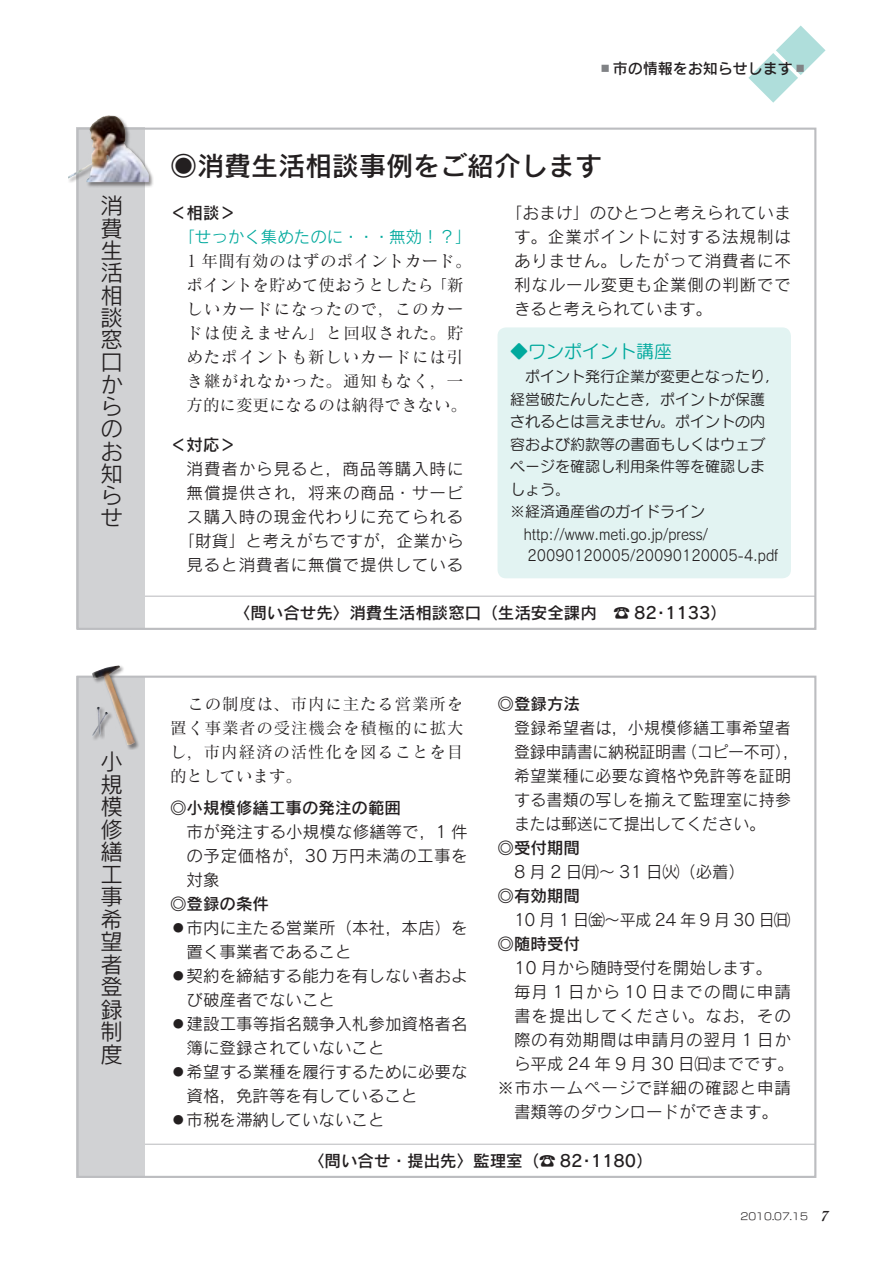
<style>
.page{position:relative;width:893px;height:1263px;background:#fff}
.page>*{position:absolute;margin:0;border:0;box-sizing:border-box;transform-origin:0 0}
.t1{font:27px "Rodin Pro DB";color:#231f20}
.t2{font:22.5px/22.2px "Rodin Pro M";color:#231f20;text-align:justify}
.t3{font:18px "Seurat Pro M";color:#00a99d}
.t4{font:16.5px/24px "Rodin Pro M";letter-spacing:.02em;color:#231f20;text-align:justify}
.t5{font:16.5px/24px "Matisse Pro M";letter-spacing:.05em;color:#231f20;text-align:justify}
.t6{font:16.5px "Rodin Pro M";color:#231f20}
.t7{font:16.5px "Rodin Pro DB";color:#231f20}
.t8{font:16.5px/24px "Rodin Pro M";letter-spacing:.05em;color:#231f20;text-align:center}
.t9{font:16.5px "Rodin Pro M";letter-spacing:.22em;color:#231f20}
.t10{font:16.5px "Rodin Pro M";color:#00a99d}
.t11{font:16.5px "Rodin Pro M";letter-spacing:.065em;color:#231f20}
.t12{font:16.5px "Rodin Pro M";letter-spacing:.06em;color:#231f20}
.t13{font:16.5px "Rodin Pro M";letter-spacing:.045em;color:#231f20}
.t14{font:15px/22.5px "Seurat Pro M";color:#231f20}
.t15{font:15px/21px "Rodin Pro M";color:#231f20;scale:.9 1}
.t16{font:15px "Rodin Cattleya Pro DB";color:#231f20}
.t17{font:9.75px "New Rodin Pro M";color:#231f20}
.s1{color:#808285}
.s2{font-family:"Matisse Eleganto Pro B";font-style:italic;font-size:13.5px}
</style>
<div class="page">
<svg style="left:748px;top:26px;width:77px;height:77px"></svg>
<div style="left:77px;top:596px;width:739px;height:33px;border:1px solid #bcbdc0"></div>
<div style="left:77px;top:1144px;width:739px;height:33px;border:1px solid #bcbdc0"></div>
<div style="left:77px;top:676px;width:68px;height:501px;background:#d1d2d4"></div>
<div style="left:77px;top:128px;width:68px;height:501px;background:#d1d2d4"></div>
<div style="left:91px;top:665px;width:49px;height:85px;background:#231f20;opacity:.5"></div>
<img style="left:92px;top:665px;width:43px;height:80px">
<div style="left:497px;top:327px;width:294px;height:251px;background:#e2f3f2;border-radius:9px"></div>
<div style="left:91px;top:711px;width:22px;height:30px;background:#231f20;opacity:.5"></div>
<img style="left:92px;top:712px;width:16px;height:25px">
<div style="left:96px;top:706px;width:9px;height:34px;background:#231f20;opacity:.5"></div>
<img style="left:97px;top:707px;width:4px;height:29px">
<div style="left:67px;top:115px;width:87px;height:72px;background:#231f20;opacity:.5"></div>
<img style="left:70px;top:116px;width:38px;height:60px">
<h2 class="t2" style="left:100px;top:194px;width:23px">消費生活相談窓口からのお知らせ</h2>
<h2 class="t2" style="left:100px;top:750px;width:23px">小規模修繕工事希望者登録制度</h2>
<p class="t16" style="left:598px;top:58px;width:211px"><span class="s1">▪</span>市の情報をお知らせします<span class="s1">▪</span></p>
<h1 class="t1" style="left:170px;top:148px;width:433px">◉消費生活相談事例をご紹介します</h1>
<p class="t4" style="left:514px;top:200px;width:278px;text-indent:-8px">「おまけ」のひとつと考えられています。企業ポイントに対する法規制はありません。したがって消費者に不利なルール変更も企業側の判断でできると考えられています。</p>
<p class="t3" style="left:510px;top:339px;width:163px">◆ワンポイント講座</p>
<p class="t14" style="left:510px;top:365px;width:271px">　ポイント発行企業が変更となったり，経営破たんしたとき，ポイントが保護されるとは言えません。ポイントの内容および約款等の書面もしくはウェブページを確認し利用条件等を確認しましょう。<br>※経済通産省のガイドライン</p>
<p class="t15" style="left:528px;top:523px;width:280px;text-indent:-17px">　http://www.meti.go.jp/press/<br>20090120005/20090120005-4.pdf</p>
<p class="t7" style="left:170px;top:201px;width:67px">＜相談＞</p>
<p class="t10" style="left:178px;top:226px;width:295px">「せっかく集めたのに・・・無効！？」</p>
<p class="t5" style="left:187px;top:248px;width:287px;text-align:left">1 年間有効のはずのポイントカード。ポイントを貯めて使おうとしたら「新しいカードになったので，このカードは使えません」と回収された。貯めたポイントも新しいカードには引き継がれなかった。通知もなく，一方的に変更になるのは納得できない。</p>
<p class="t7" style="left:170px;top:434px;width:67px">＜対応＞</p>
<p class="t8" style="left:178px;top:456px;width:287px">消費者から見ると，商品等購入時に無償提供され，将来の商品・サービス購入時の現金代わりに充てられる「財貨」と考えがちですが，企業から見ると消費者に無償で提供している</p>
<p class="t7" style="left:234px;top:602px;width:495px">〈問い合せ先〉消費生活相談窓口（生活安全課内　☎ 82・1133）</p>
<p class="t5" style="left:170px;top:691px;width:295px">　この制度は、市内に主たる営業所を置く事業者の受注機会を積極的に拡大し，市内経済の活性化を図ることを目的としています。</p>
<p class="t7" style="left:497px;top:693px;width:84px">◎登録方法</p>
<p class="t4" style="left:514px;top:715px;width:286px;text-align:left">登録希望者は，小規模修繕工事希望者登録申請書に納税証明書（コピー不可），希望業種に必要な資格や免許等を証明する書類の写しを揃えて監理室に持参または郵送にて提出してください。</p>
<p class="t7" style="left:497px;top:837px;width:84px">◎受付期間</p>
<p class="t4" style="left:497px;top:859px;width:249px">　8 月 2 日㈪〜 31 日㈫（必着）</p>
<p class="t7" style="left:497px;top:885px;width:84px">◎有効期間</p>
<p class="t9" style="left:514px;top:909px;width:278px">10月1日㈮〜平成24年9月30日㈰</p>
<p class="t7" style="left:497px;top:933px;width:84px">◎随時受付</p>
<p class="t6" style="left:497px;top:957px;width:276px">　10 月から随時受付を開始します。</p>
<p class="t11" style="left:514px;top:981px;width:278px">毎月 1 日から 10 日までの間に申請</p>
<p class="t12" style="left:514px;top:1005px;width:278px">書を提出してください。なお，その</p>
<p class="t13" style="left:514px;top:1029px;width:278px">際の有効期間は申請月の翌月 1 日か</p>
<p class="t6" style="left:514px;top:1053px;width:281px">ら平成 24 年 9 月 30 日㈰までです。</p>
<p class="t8" style="left:497px;top:1075px;width:295px">※市ホームページで詳細の確認と申請</p>
<p class="t6" style="left:514px;top:1101px;width:265px">書類等のダウンロードができます。</p>
<p class="t7" style="left:170px;top:797px;width:232px">◎小規模修繕工事の発注の範囲</p>
<p class="t4" style="left:187px;top:819px;width:283px">市が発注する小規模な修繕等で，1 件の予定価格が，30 万円未満の工事を対象</p>
<p class="t7" style="left:170px;top:893px;width:100px">◎登録の条件</p>
<p class="t4" style="left:170px;top:915px;width:299px">◦市内に主たる営業所（本社，本店）を</p>
<p class="t6" style="left:187px;top:941px;width:166px">置く事業者であること</p>
<p class="t6" style="left:170px;top:965px;width:299px">◦契約を締結する能力を有しない者およ</p>
<p class="t6" style="left:187px;top:989px;width:150px">び破産者でないこと</p>
<p class="t6" style="left:170px;top:1013px;width:299px">◦建設工事等指名競争入札参加資格者名</p>
<p class="t6" style="left:187px;top:1037px;width:199px">簿に登録されていないこと</p>
<p class="t6" style="left:170px;top:1061px;width:299px">◦希望する業種を履行するために必要な</p>
<p class="t6" style="left:187px;top:1085px;width:232px">資格，免許等を有していること</p>
<p class="t6" style="left:170px;top:1109px;width:216px">◦市税を滞納していないこと</p>
<p class="t7" style="left:308px;top:1149px;width:346px">〈問い合せ・提出先〉監理室（☎ 82・1180）</p>
<p class="t17" style="left:740px;top:1208px;width:93px">2010.07.15 <span class="s2">7</span></p>
</div>
